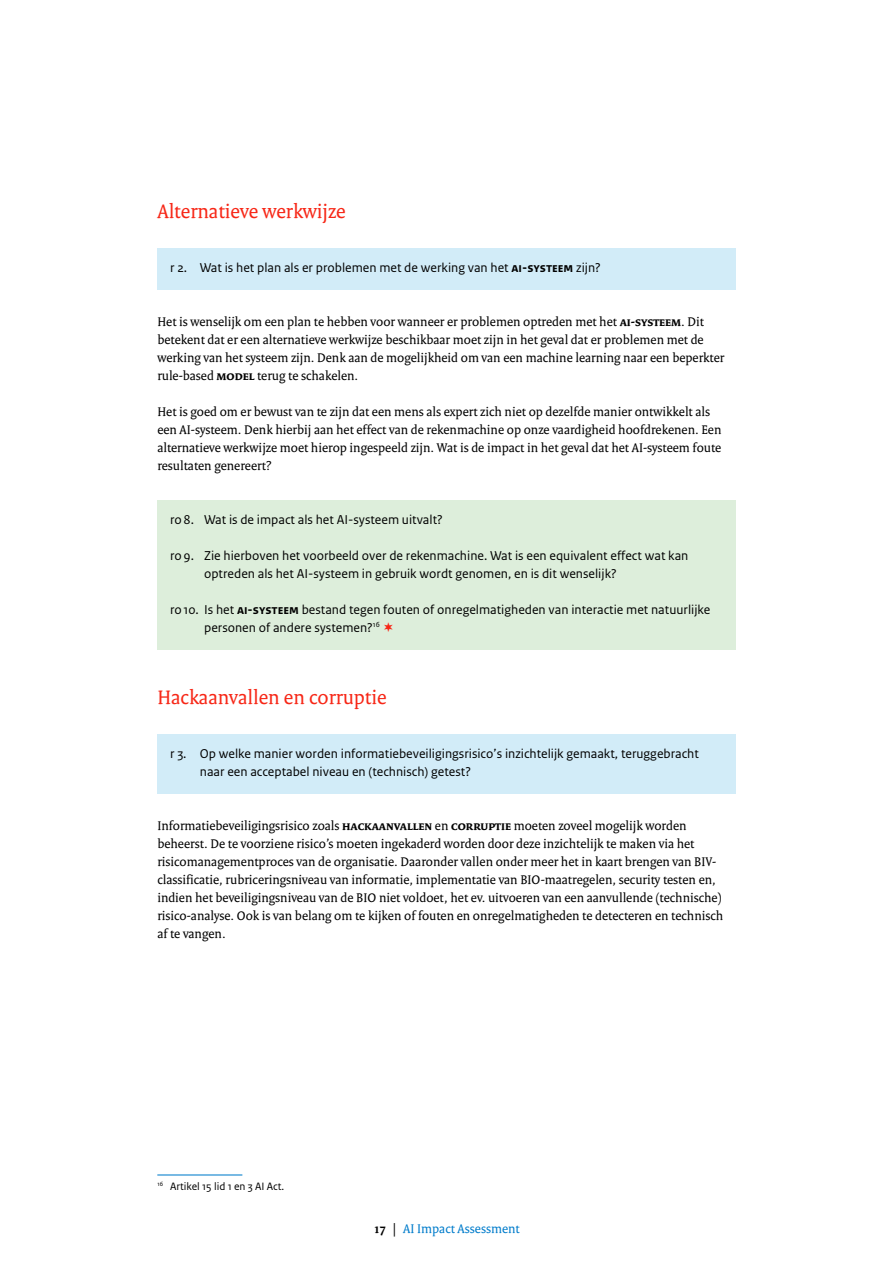
<style>
.page{position:relative;width:893px;height:1263px;background:#fff}
.page>*{position:absolute;margin:0;border:0;box-sizing:border-box;transform-origin:0 0}
.H3_Paragraafkop_Seri{font:21px "Rijksoverheid Serif";color:#f72717}
.P_Broodtekst_Serif{font:13.5px/18px "Rijksoverheid Serif";color:#000}
.Lijst_BLAUW_r{font:13.5px/18px "Rijksoverheid Sans Text";color:#000}
.t1{font:13.5px "Rijksoverheid Serif";color:#007ccb}
.Voetnoot{font:11.25px "Rijksoverheid Sans Text";color:#000}
.s1{font-weight:700}
.s2{font-weight:700;color:#000}
</style>
<div class="page">
<div style="left:157px;top:248px;width:579px;height:41px;background:#d2ecf8"></div>
<div style="left:157px;top:500px;width:579px;height:41px;background:#ddeedb"></div>
<div style="left:157px;top:536px;width:579px;height:59px;background:#ddeedb"></div>
<div style="left:157px;top:590px;width:579px;height:59px;background:#ddeedb"></div>
<div style="left:157px;top:734px;width:579px;height:59px;background:#d2ecf8"></div>
<hr style="left:157px;top:1174px;width:85px;height:1px;background:#007ccb">
<h3 class="H3_Paragraafkop_Seri" style="left:157px;top:199px;width:190px">Alternatieve werkwijze</h3>
<p class="Lijst_BLAUW_r" style="left:170px;top:259px;width:432px">r 2. Wat is het plan als er problemen met de werking van het <span class="s1">ai-systeem</span> zijn?</p>
<p class="P_Broodtekst_Serif" style="left:157px;top:312px;width:569px">Het is wenselijk om een plan te hebben voor wanneer er problemen optreden met het <span class="s1">ai-systeem</span>. Dit betekent dat er een alternatieve werkwijze beschikbaar moet zijn in het geval dat er problemen met de werking van het systeem zijn. Denk aan de mogelijkheid om van een machine learning naar een beperkter rule-based <span class="s1">model</span> terug te schakelen.</p>
<p class="P_Broodtekst_Serif" style="left:157px;top:402px;width:566px">Het is goed om er bewust van te zijn dat een mens als expert zich niet op dezelfde manier ontwikkelt als een AI-systeem. Denk hierbij aan het effect van de rekenmachine op onze vaardigheid hoofdrekenen. Een alternatieve werkwijze moet hierop ingespeeld zijn. Wat is de impact in het geval dat het AI-systeem foute resultaten genereert?</p>
<p class="Lijst_BLAUW_r" style="left:170px;top:511px;width:274px">ro8. Wat is de impact als het AI-systeem uitvalt?</p>
<p class="Lijst_BLAUW_r" style="left:204px;top:547px;width:486px;text-indent:-34px">ro9. Zie hierboven het voorbeeld over de rekenmachine. Wat is een equivalent effect wat kan optreden als het AI-systeem in gebruik wordt genomen, en is dit wenselijk?</p>
<p class="Lijst_BLAUW_r" style="left:204px;top:601px;width:508px;text-indent:-34px">ro10. Is het <span class="s1">ai-systeem</span> bestand tegen fouten of onregelmatigheden van interactie met natuurlijke personen of andere systemen?<sup>16</sup></p>
<h3 class="H3_Paragraafkop_Seri" style="left:157px;top:685px;width:231px">Hackaanvallen en corruptie</h3>
<p class="Lijst_BLAUW_r" style="left:200px;top:745px;width:501px;text-indent:-30px">r 3. Op welke manier worden informatiebeveiligingsrisico’s inzichtelijk gemaakt, teruggebracht naar een acceptabel niveau en (technisch) getest?</p>
<p class="P_Broodtekst_Serif" style="left:157px;top:816px;width:567px">Informatiebeveiligingsrisico zoals <span class="s1">hackaanvallen</span> en <span class="s1">corruptie</span> moeten zoveel mogelijk worden beheerst. De te voorziene risico’s moeten ingekaderd worden door deze inzichtelijk te maken via het risicomanagementproces van de organisatie. Daaronder vallen onder meer het in kaart brengen van BIV&shy;classificatie, rubriceringsniveau van informatie, implementatie van BIO-maatregelen, security testen en, indien het beveiligingsniveau van de BIO niet voldoet, het ev. uitvoeren van een aanvullende (technische) risico-analyse. Ook is van belang om te kijken of fouten en onregelmatigheden te detecteren en technisch af te vangen.</p>
<p class="Voetnoot" style="left:157px;top:1180px;width:129px"><sup>16</sup> Artikel 15 lid 1 en 3 AI Act.</p>
<p class="t1" style="left:375px;top:1220px;width:147px"><span class="s2">17 |</span> AI Impact Assessment</p>
</div>
